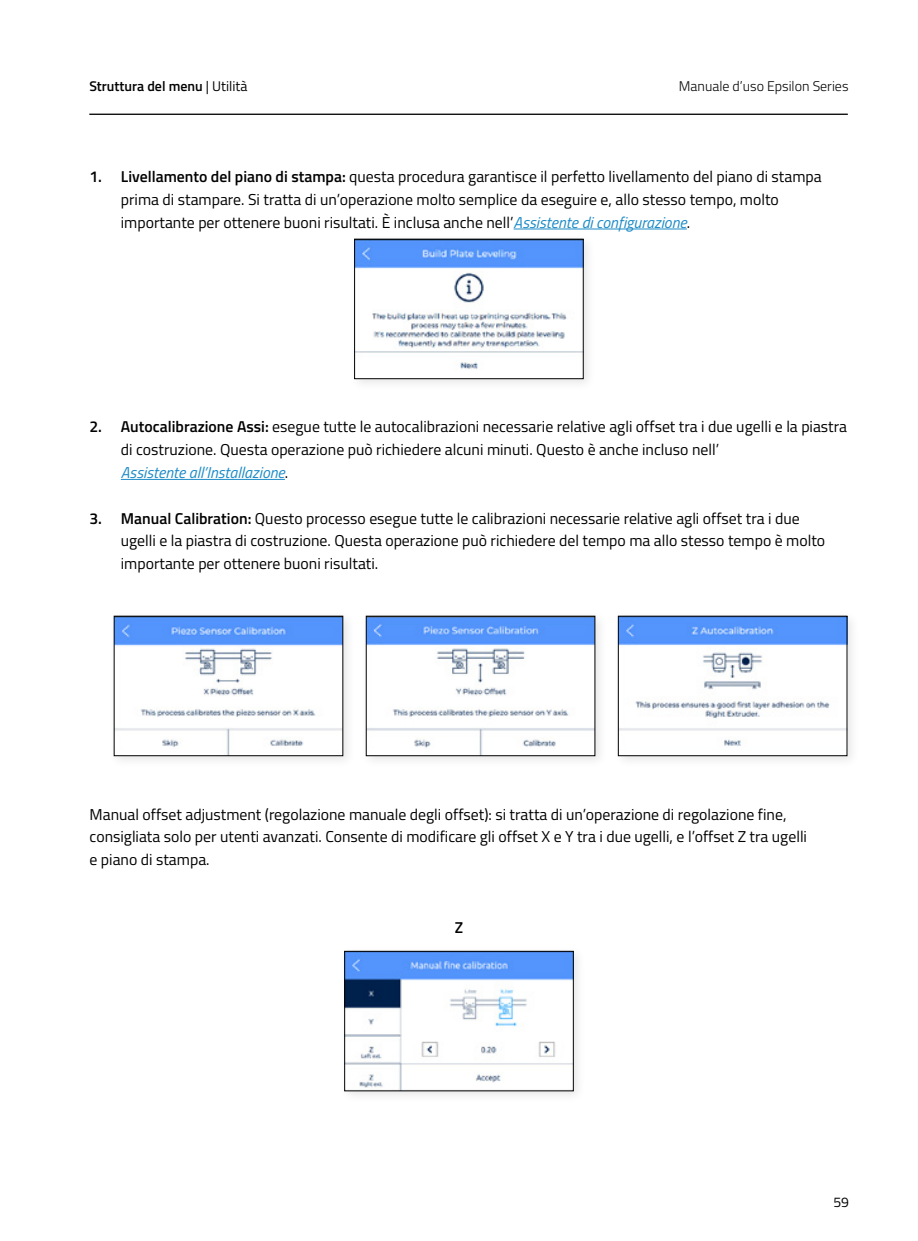
<style>
.page{position:relative;width:918px;height:1241px;background:#fff}
.page>*{position:absolute;margin:0;border:0;box-sizing:border-box;transform-origin:0 0}
.t1{font:15.75px/22.8px "Titillium Web";color:#000}
.t2{font:600 15.75px "Titillium Web";color:#000}
.t3{font:300 14px "Titillium Web";color:#020203}
.t4{font:600 14px "Titillium Web";color:#020203}
.t5{font:14px "Titillium Web";color:#000}
.s1{font-weight:400}
.s2{font-weight:600}
.s3{font-style:italic;color:#1c8bc6}
</style>
<div class="page">
<hr style="left:89px;top:114px;width:759px;height:1px;background:#020203">
<hr style="left:513px;top:229px;width:174px;height:1px;background:#1c8bc6">
<hr style="left:121px;top:479px;width:164px;height:1px;background:#1c8bc6">
<div style="left:348px;top:233px;width:248px;height:159px;background:#000;opacity:.1"></div>
<img style="left:356px;top:241px;width:225px;height:135px">
<div style="left:354px;top:239px;width:229px;height:139px;border:1px solid #000"></div>
<div style="left:108px;top:610px;width:248px;height:158px;background:#000;opacity:.1"></div>
<img style="left:116px;top:618px;width:225px;height:135px">
<div style="left:114px;top:616px;width:229px;height:139px;border:1px solid #000"></div>
<div style="left:360px;top:610px;width:248px;height:158px;background:#000;opacity:.1"></div>
<img style="left:368px;top:618px;width:225px;height:135px">
<div style="left:366px;top:616px;width:229px;height:139px;border:1px solid #000"></div>
<div style="left:338px;top:945px;width:248px;height:158px;background:#000;opacity:.1"></div>
<img style="left:347px;top:953px;width:224px;height:135px">
<div style="left:345px;top:951px;width:228px;height:139px;border:1px solid #000"></div>
<div style="left:612px;top:610px;width:248px;height:158px;background:#000;opacity:.1"></div>
<img style="left:620px;top:618px;width:225px;height:135px">
<div style="left:618px;top:616px;width:229px;height:139px;border:1px solid #000"></div>
<p class="t4" style="left:89px;top:76px;width:160px">Struttura del menu <span class="s1">| Utilità</span></p>
<p class="t3" style="left:679px;top:76px;width:171px">Manuale d’uso Epsilon Series</p>
<p class="t1" style="left:121px;top:164px;width:702px;text-indent:-32px"><span class="s2">1. Livellamento del piano di stampa:</span> questa procedura garantisce il perfetto livellamento del piano di stampa prima di stampare. Si tratta di un’operazione molto semplice da eseguire e, allo stesso tempo, molto importante per ottenere buoni risultati. È inclusa anche nell’<span class="s3">Assistente di configurazione</span>.</p>
<p class="t1" style="left:121px;top:415px;width:728px;text-indent:-32px"><span class="s2">2. Autocalibrazione Assi:</span> esegue tutte le autocalibrazioni necessarie relative agli offset tra i due ugelli e la piastra di costruzione. Questa operazione può richiedere alcuni minuti. Questo è anche incluso nell’<br><span class="s3">Assistente all’Installazione</span>.</p>
<p class="t1" style="left:121px;top:506px;width:706px;text-indent:-32px"><span class="s2">3. Manual Calibration:</span> Questo processo esegue tutte le calibrazioni necessarie relative agli offset tra i due ugelli e la piastra di costruzione. Questa operazione può richiedere del tempo ma allo stesso tempo è molto importante per ottenere buoni risultati.</p>
<p class="t1" style="left:90px;top:801px;width:719px">Manual offset adjustment (regolazione manuale degli offset): si tratta di un’operazione di regolazione fine, consigliata solo per utenti avanzati. Consente di modificare gli offset X e Y tra i due ugelli, e l’offset Z tra ugelli e piano di stampa.</p>
<p class="t2" style="left:455px;top:915px;width:10px">Z</p>
<p class="t5" style="left:833px;top:1191px;width:17px">59</p>
</div>
